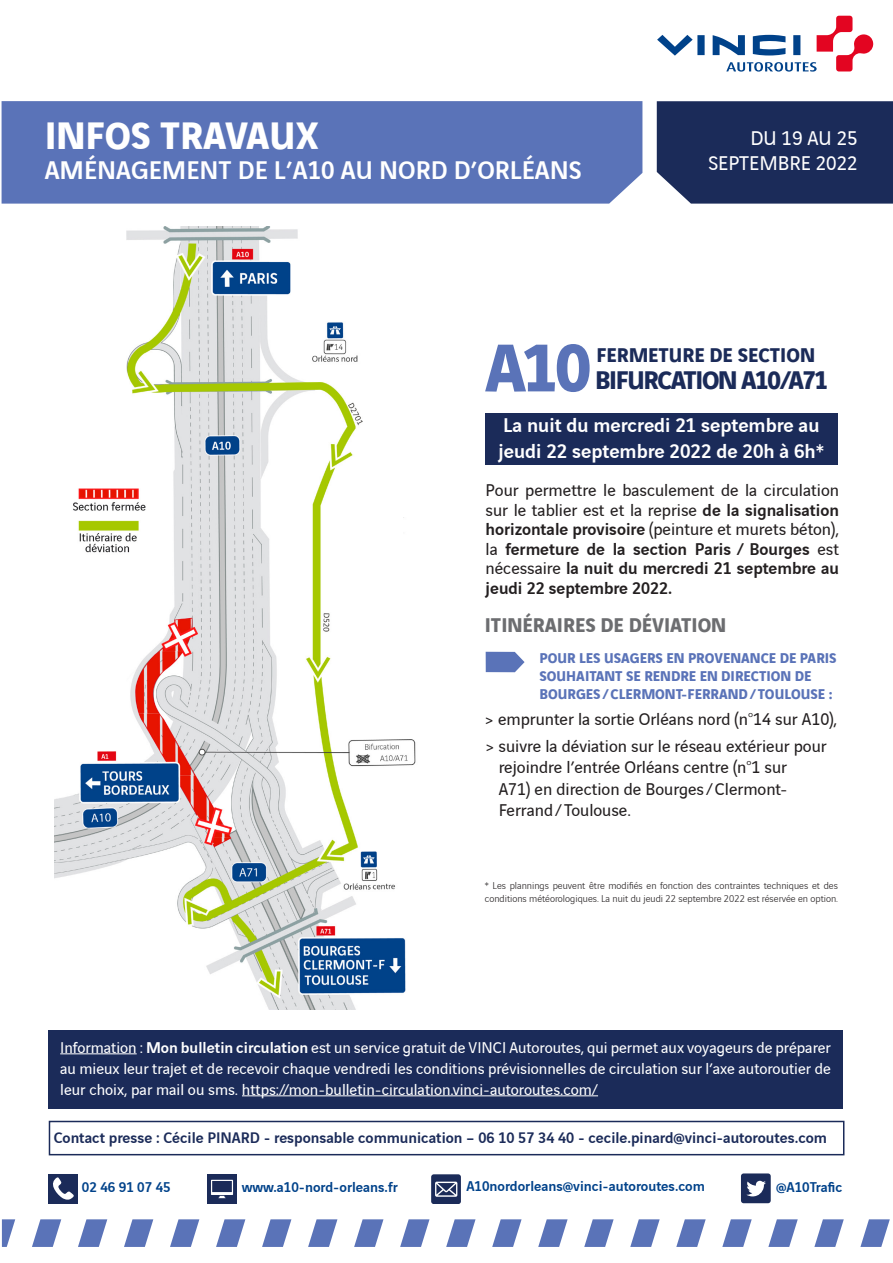
<style>
.page{position:relative;width:893px;height:1263px;background:#fff}
.page>*{position:absolute;margin:0;border:0;box-sizing:border-box;transform-origin:0 0}
.t1{font:700 72px "Vinci Sans";color:#5a73b8}
.t2{font:700 40.5px "Vinci Sans";color:#fff}
.t3{font:500 27px "Vinci Sans";color:#fff}
.t4{font:700 27px "Vinci Sans";letter-spacing:-.05em;color:#1b2b59}
.t5{font:500 21px "Vinci Sans";color:#fff}
.t6{font:700 21px "Vinci Sans";color:#6c6d70}
.t7{font:21px "Vinci Sans";color:#fff}
.t8{font:700 21px "Vinci Sans";color:#1b2b59}
.t9{font:500 18px/19.5px "Vinci Sans";color:#231f20;text-align:justify}
.t10{font:18px/21.6px "Vinci Sans";color:#231f20;text-align:justify}
.t11{font:16.5px/21px "Vinci Sans";color:#fff;text-align:justify}
.t12{font:500 16.2px "Vinci Sans";color:#1b2b59}
.t13{font:700 15px/18px "Vinci Sans";color:#5a73b8}
.t14{font:500 15px "Vinci Sans";color:#00428a}
.t15{font:300 10.5px/12.6px "Vinci Sans";color:#231f20}
.s1{font-weight:400}
.s2{font-weight:500}
</style>
<div class="page">
<div style="left:2px;top:101px;width:640px;height:103px;background:#5a73b8"></div>
<div style="left:657px;top:101px;width:236px;height:103px;background:#1b2b59"></div>
<svg style="left:657px;top:16px;width:216px;height:56px"></svg>
<img style="left:54px;top:226px;width:362px;height:783px">
<svg style="left:2px;top:1219px;width:13px;height:28px"></svg>
<svg style="left:32px;top:1219px;width:29px;height:28px"></svg>
<svg style="left:78px;top:1219px;width:29px;height:28px"></svg>
<svg style="left:124px;top:1219px;width:29px;height:28px"></svg>
<svg style="left:170px;top:1219px;width:29px;height:28px"></svg>
<svg style="left:216px;top:1219px;width:29px;height:28px"></svg>
<svg style="left:262px;top:1219px;width:29px;height:28px"></svg>
<svg style="left:308px;top:1219px;width:29px;height:28px"></svg>
<svg style="left:354px;top:1219px;width:29px;height:28px"></svg>
<svg style="left:400px;top:1219px;width:29px;height:28px"></svg>
<svg style="left:446px;top:1219px;width:30px;height:28px"></svg>
<svg style="left:492px;top:1219px;width:30px;height:28px"></svg>
<svg style="left:538px;top:1219px;width:30px;height:28px"></svg>
<svg style="left:584px;top:1219px;width:30px;height:28px"></svg>
<svg style="left:630px;top:1219px;width:30px;height:28px"></svg>
<svg style="left:676px;top:1219px;width:30px;height:28px"></svg>
<svg style="left:722px;top:1219px;width:30px;height:28px"></svg>
<svg style="left:768px;top:1219px;width:30px;height:28px"></svg>
<svg style="left:814px;top:1219px;width:30px;height:28px"></svg>
<svg style="left:860px;top:1219px;width:30px;height:28px"></svg>
<div style="left:207px;top:1174px;width:30px;height:30px;background:#1b2b59"></div>
<svg style="left:211px;top:1180px;width:22px;height:19px"></svg>
<div style="left:431px;top:1174px;width:30px;height:30px;background:#1b2b59;border-radius:3px"></div>
<svg style="left:435px;top:1181px;width:22px;height:16px"></svg>
<div style="left:741px;top:1173px;width:30px;height:30px;background:#1b2b59;border-radius:3px"></div>
<svg style="left:746px;top:1181px;width:20px;height:15px"></svg>
<div style="left:48px;top:1174px;width:30px;height:30px;background:#1b2b59"></div>
<svg style="left:53px;top:1177px;width:21px;height:23px"></svg>
<div style="left:49px;top:1121px;width:795px;height:34px;border:2px solid #1b2b59"></div>
<div style="left:48px;top:1030px;width:795px;height:78px;background:#1b2b59"></div>
<hr style="left:60px;top:1053px;width:77px;height:1px;background:#fff">
<hr style="left:242px;top:1095px;width:356px;height:1px;background:#fff">
<div style="left:486px;top:413px;width:352px;height:52px;background:#1b2b59"></div>
<svg style="left:486px;top:652px;width:39px;height:20px"></svg>
<p class="t2" style="left:45px;top:104px;width:276px">INFOS TRAVAUX</p>
<p class="t3" style="left:45px;top:149px;width:539px">AMÉNAGEMENT DE L’A10 AU NORD D’ORLÉANS</p>
<p class="t7" style="left:750px;top:123px;width:109px">DU 19 AU 25</p>
<p class="t7" style="left:708px;top:148px;width:151px">SEPTEMBRE 2022</p>
<p class="t1" style="left:485px;top:311px;width:108px">A10</p>
<p class="t8" style="left:596px;top:338px;width:220px">FERMETURE DE SECTION</p>
<p class="t4" style="left:595px;top:359px;width:235px">BIFURCATION A10/A71</p>
<p class="t5" style="left:503px;top:409px;width:318px">La nuit du mercredi 21 septembre au</p>
<p class="t5" style="left:498px;top:434px;width:327px">jeudi 22 septembre 2022 de 20h à 6h*</p>
<p class="t9" style="left:486px;top:479px;width:355px"><span class="s1">Pour permettre le basculement de la circulation sur le tablier est et la reprise</span> de la signalisation horizontale provisoire <span class="s1">(peinture et murets béton), la</span> fermeture de la section Paris / Bourges <span class="s1">est nécessaire</span> la nuit du mercredi 21 septembre au jeudi 22 septembre 2022.</p>
<p class="t6" style="left:485px;top:609px;width:243px">ITINÉRAIRES DE DÉVIATION</p>
<p class="t13" style="left:539px;top:648px;width:299px">POUR LES USAGERS EN PROVENANCE DE PARIS<br>SOUHAITANT SE RENDRE EN DIRECTION DE<br>BOURGES / CLERMONT-FERRAND / TOULOUSE :</p>
<p class="t10" style="left:485px;top:706px;width:354px">&gt; emprunter la sortie Orléans nord (n°14 sur A10),</p>
<p class="t10" style="left:485px;top:734px;width:343px">&gt; suivre la déviation sur le réseau extérieur pour</p>
<p class="t10" style="left:499px;top:755px;width:290px">rejoindre l’entrée Orléans centre (n°1 sur A71) en direction de Bourges / Clermont-Ferrand / Toulouse.</p>
<p class="t15" style="left:485px;top:878px;width:355px">* Les plannings peuvent être modifiés en fonction des contraintes techniques et des conditions météorologiques. La nuit du jeudi 22 septembre 2022 est réservée en option.</p>
<p class="t11" style="left:60px;top:1036px;width:772px">Information : <span class="s2">Mon bulletin circulation</span> est un service gratuit de VINCI Autoroutes, qui permet aux voyageurs de préparer au mieux leur trajet et de recevoir chaque vendredi les conditions prévisionnelles de circulation sur l’axe autoroutier de leur choix, par mail ou sms. https://mon-bulletin-circulation.vinci-autoroutes.com/</p>
<p class="t12" style="left:54px;top:1125px;width:775px">Contact presse : Cécile PINARD - responsable communication – 06 10 57 34 40 - cecile.pinard@vinci-autoroutes.com</p>
<p class="t14" style="left:82px;top:1176px;width:90px">02 46 91 07 45</p>
<p class="t14" style="left:242px;top:1176px;width:158px">www.a10-nord-orleans.fr</p>
<p class="t14" style="left:466px;top:1175px;width:240px">A10nordorleans@vinci-autoroutes.com</p>
<p class="t14" style="left:776px;top:1175px;width:68px">@A10Trafic</p>
</div>
